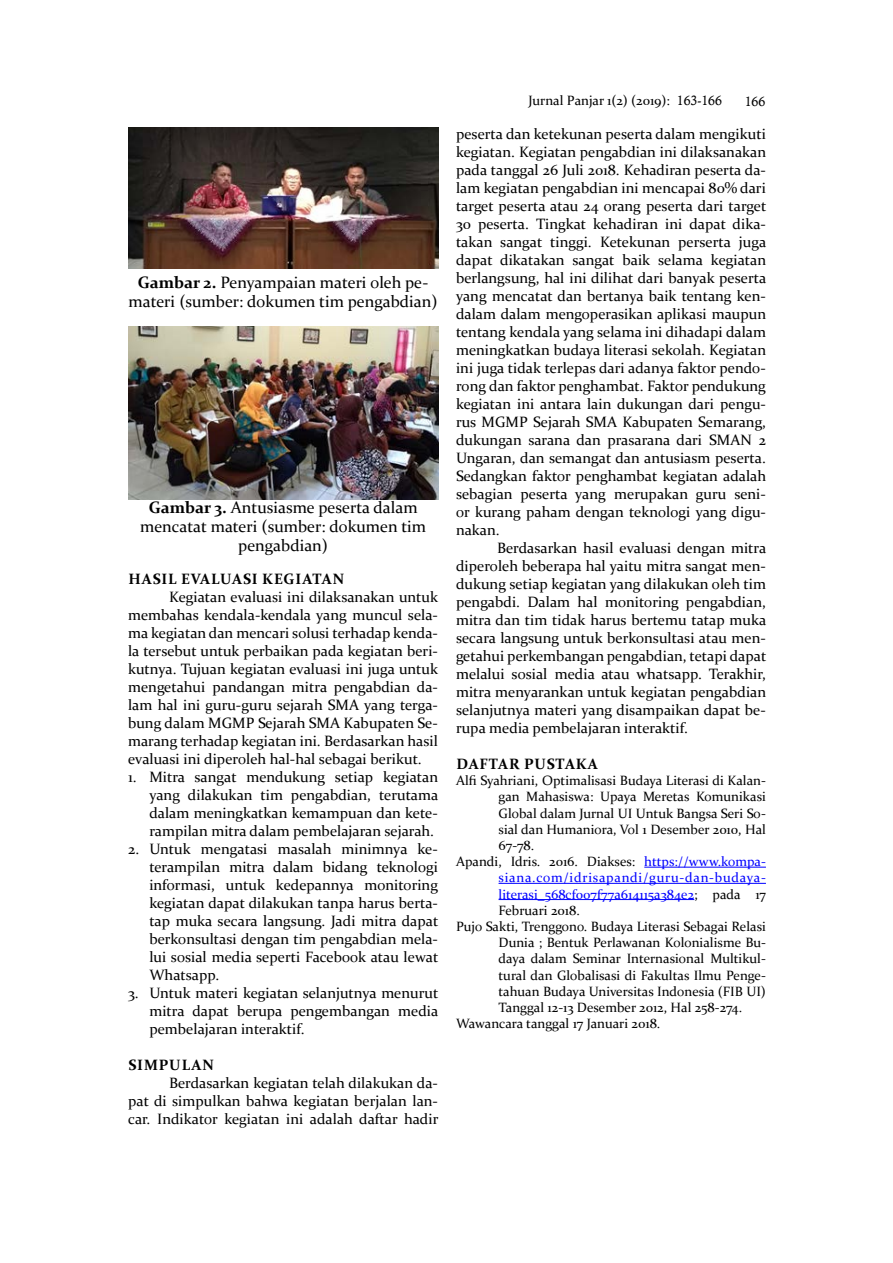
<style>
.page{position:relative;width:893px;height:1263px;background:#fff}
.page>*{position:absolute;margin:0;border:0;box-sizing:border-box;transform-origin:0 0}
.t1{font:16.5px/18.9px "Constantia";color:#000;text-align:center}
.t2{font:15px/18px "Constantia";color:#000;text-align:justify}
.t3{font:700 15px "Constantia";letter-spacing:.06em;color:#000}
.t4{font:13.5px "Constantia";color:#000}
.t5{font:13.5px "Constantia";color:#00f}
.t6{font:13.5px "Constantia";letter-spacing:.05em;color:#00f}
.t7{font:13.5px "Calisto";color:#000}
.s1{font-weight:700}
.s2{font-family:"Calisto"}
.s3{color:#00f}
.s4{color:#000}
</style>
<div class="page">
<img style="left:129px;top:128px;width:309px;height:141px">
<img style="left:129px;top:327px;width:309px;height:172px">
<hr style="left:644px;top:867px;width:122px;height:1px;background:#00f">
<hr style="left:499px;top:883px;width:267px;height:1px;background:#00f">
<hr style="left:499px;top:899px;width:195px;height:1px;background:#00f">
<p class="t1" style="left:129px;top:272px;width:311px"><span class="s1">GAMBAR 2.</span> Penyampaian materi oleh pe&shy;materi (sumber: dokumen tim pengabdian)</p>
<p class="t1" style="left:140px;top:497px;width:288px"><span class="s1">GAMBAR 3.</span> Antusiasme peserta dalam mencatat materi (sumber: dokumen tim pengabdian)</p>
<p class="t3" style="left:129px;top:569px;width:24px">HASIL</p>
<p class="t3" style="left:181px;top:569px;width:30px">EVALUASI</p>
<p class="t3" style="left:262px;top:569px;width:23px">KEGIATAN</p>
<p class="t2" style="left:128px;top:587px;width:312px;text-indent:41px">Kegiatan evaluasi ini dilaksanakan untuk membahas kendala-kendala yang muncul sela&shy;ma kegiatan dan mencari solusi terhadap kenda&shy;la tersebut untuk perbaikan pada kegiatan beri&shy;kutnya. Tujuan kegiatan evaluasi ini juga untuk mengetahui pandangan mitra pengabdian da&shy;lam hal ini guru-guru sejarah SMA yang terga&shy;bung dalam MGMP Sejarah SMA Kabupaten Se&shy;marang terhadap kegiatan ini. Berdasarkan hasil evaluasi ini diperoleh hal-hal sebagai berikut.</p>
<p class="t2" style="left:149px;top:767px;width:290px;text-indent:-21px">1. Mitra sangat mendukung setiap kegiatan yang dilakukan tim pengabdian, terutama dalam meningkatkan kemampuan dan kete&shy;rampilan mitra dalam pembelajaran sejarah.</p>
<p class="t2" style="left:149px;top:839px;width:291px;text-indent:-21px">2. Untuk mengatasi masalah minimnya ke&shy;terampilan mitra dalam bidang teknologi informasi, untuk kedepannya monitoring kegiatan dapat dilakukan tanpa harus berta&shy;tap muka secara langsung. Jadi mitra dapat berkonsultasi dengan tim pengabdian mela&shy;lui sosial media seperti Facebook atau lewat Whatsapp.</p>
<p class="t2" style="left:149px;top:983px;width:290px;text-indent:-21px">3. Untuk materi kegiatan selanjutnya menurut mitra dapat berupa pengembangan media pembelajaran interaktif.</p>
<p class="t3" style="left:129px;top:1055px;width:87px">SIMPULAN</p>
<p class="t2" style="left:128px;top:1073px;width:312px;text-indent:41px">Berdasarkan kegiatan telah dilakukan da&shy;pat di simpulkan bahwa kegiatan berjalan lan&shy;car. Indikator kegiatan ini adalah daftar hadir</p>
<p class="t4" style="left:529px;top:91px;width:195px">Jurnal Panjar 1(2) (2019): <span class="s2">163-166</span></p>
<p class="t7" style="left:745px;top:93px;width:22px">166</p>
<p class="t2" style="left:456px;top:124px;width:312px">peserta dan ketekunan peserta dalam mengikuti kegiatan. Kegiatan pengabdian ini dilaksanakan pada tanggal 26 Juli 2018. Kehadiran peserta da&shy;lam kegiatan pengabdian ini mencapai 80% dari target peserta atau 24 orang peserta dari target 30 peserta. Tingkat kehadiran ini dapat dika&shy;takan sangat tinggi. Ketekunan perserta juga dapat dikatakan sangat baik selama kegiatan berlangsung, hal ini dilihat dari banyak peserta yang mencatat dan bertanya baik tentang ken&shy;dalam dalam mengoperasikan aplikasi maupun tentang kendala yang selama ini dihadapi dalam meningkatkan budaya literasi sekolah. Kegiatan ini juga tidak terlepas dari adanya faktor pendo&shy;rong dan faktor penghambat. Faktor pendukung kegiatan ini antara lain dukungan dari pengu&shy;rus MGMP Sejarah SMA Kabupaten Semarang, dukungan sarana dan prasarana dari SMAN 2<br>Ungaran, dan semangat dan antusiasm peserta.<br>Sedangkan faktor penghambat kegiatan adalah sebagian peserta yang merupakan guru seni&shy;or kurang paham dengan teknologi yang digu&shy;nakan.</p>
<p class="t2" style="left:456px;top:538px;width:312px;text-indent:41px">Berdasarkan hasil evaluasi dengan mitra diperoleh beberapa hal yaitu mitra sangat men&shy;dukung setiap kegiatan yang dilakukan oleh tim pengabdi. Dalam hal monitoring pengabdian, mitra dan tim tidak harus bertemu tatap muka secara langsung untuk berkonsultasi atau men&shy;getahui perkembangan pengabdian, tetapi dapat melalui sosial media atau whatsapp. Terakhir, mitra menyarankan untuk kegiatan pengabdian selanjutnya materi yang disampaikan dapat be&shy;rupa media pembelajaran interaktif.</p>
<p class="t3" style="left:456px;top:753px;width:143px">DAFTAR PUSTAKA</p>
<p class="t4" style="left:456px;top:771px;width:311px">Alfi Syahriani, Optimalisasi Budaya Literasi di Kalan-</p>
<p class="t4" style="left:499px;top:787px;width:269px">gan Mahasiswa: Upaya Meretas Komunikasi</p>
<p class="t4" style="left:499px;top:804px;width:269px">Global dalam Jurnal UI Untuk Bangsa Seri So-</p>
<p class="t4" style="left:499px;top:820px;width:269px">sial dan Humaniora, Vol 1 Desember 2010, Hal</p>
<p class="t4" style="left:499px;top:836px;width:37px">67-78.</p>
<p class="t4" style="left:456px;top:852px;width:311px">Apandi, Idris. 2016. Diakses: <span class="s3">https://www.kompa-</span></p>
<p class="t6" style="left:499px;top:868px;width:269px">siana.com/idrisapandi/guru-dan-budaya-</p>
<p class="t5" style="left:499px;top:885px;width:269px">literasi_568cf007f77a614115a384e2<span class="s4">; pada 17</span></p>
<p class="t4" style="left:499px;top:901px;width:83px">Februari 2018.</p>
<p class="t4" style="left:456px;top:917px;width:311px">Pujo Sakti, Trenggono. Budaya Literasi Sebagai Relasi</p>
<p class="t4" style="left:499px;top:933px;width:269px">Dunia ; Bentuk Perlawanan Kolonialisme Bu-</p>
<p class="t4" style="left:499px;top:949px;width:269px">daya dalam Seminar Internasional Multikul-</p>
<p class="t4" style="left:499px;top:966px;width:269px">tural dan Globalisasi di Fakultas Ilmu Penge-</p>
<p class="t4" style="left:499px;top:982px;width:269px">tahuan Budaya Universitas Indonesia (FIB UI)</p>
<p class="t4" style="left:499px;top:998px;width:245px">Tanggal 12-13 Desember 2012, Hal 258-274.</p>
<p class="t4" style="left:456px;top:1014px;width:206px">Wawancara tanggal 17 Januari 2018.</p>
</div>
